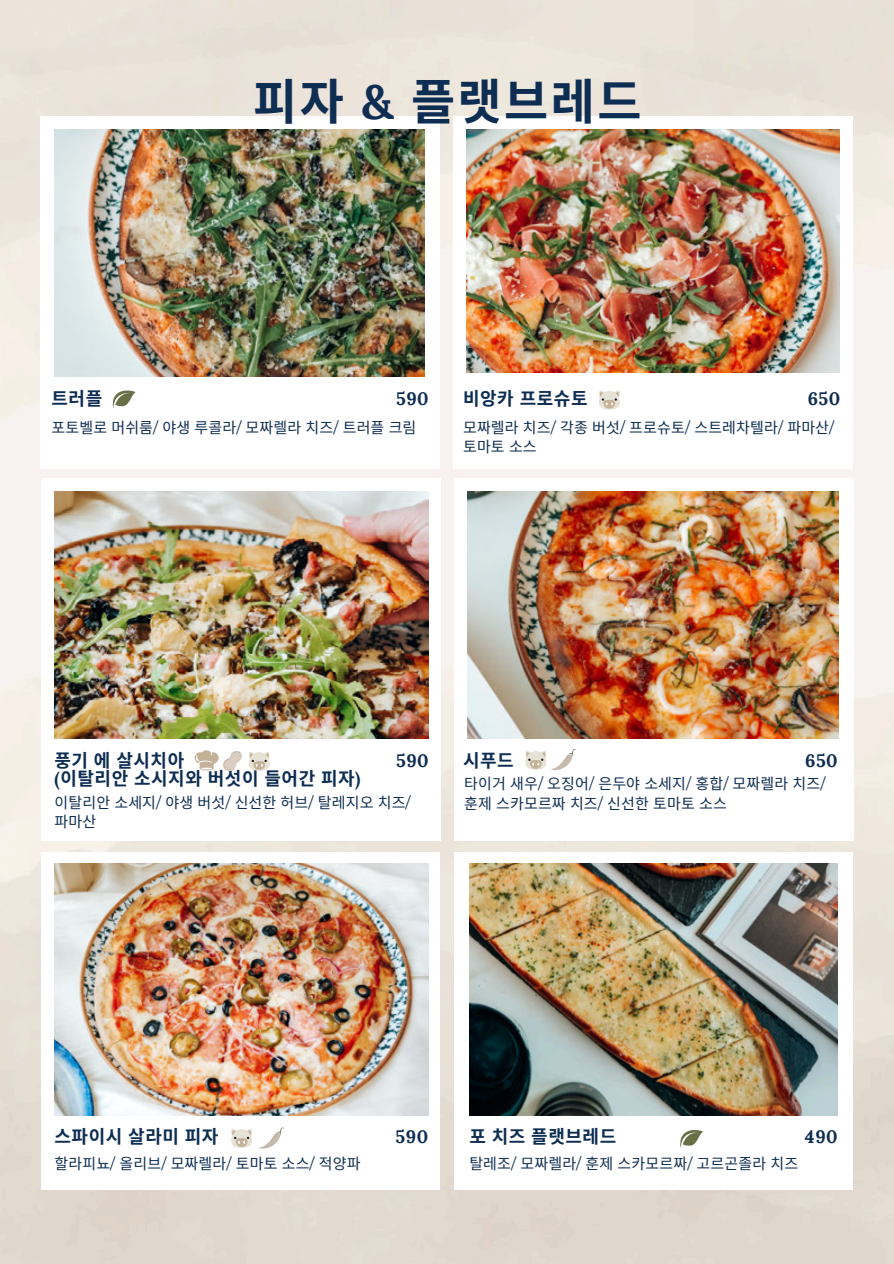
<style>
.page{position:relative;width:894px;height:1264px;background:#fff}
.page>*{position:absolute;margin:0;border:0;box-sizing:border-box;transform-origin:0 0}
.t1{font:700 48px "Noto Sans CJ Ksc";letter-spacing:.05em;color:#0e2d52}
.t2{font:700 18px/18px "Noto Sans CJ Ksc";letter-spacing:.03em;color:#0e2d52}
.t3{font:700 18px "Lora";letter-spacing:.03em;color:#0e2d52}
.t4{font:15px/19.2px "Noto Sans CJ Ksc";letter-spacing:.01em;color:#0e2d52}
.s1{font-family:"Lora"}
.s2{font-family:"Montserrat"}
</style>
<div class="page">
<svg style="left:599px;top:390px;width:21px;height:19px"></svg>
<img style="left:469px;top:863px;width:368px;height:252px">
<img style="left:54px;top:130px;width:371px;height:246px">
<svg style="left:113px;top:390px;width:22px;height:19px"></svg>
<img style="left:466px;top:130px;width:372px;height:243px">
<img style="left:467px;top:491px;width:371px;height:247px">
<img style="left:54px;top:863px;width:374px;height:252px">
<img style="left:54px;top:491px;width:374px;height:247px">
<svg style="left:194px;top:750px;width:24px;height:20px"></svg>
<svg style="left:680px;top:1130px;width:22px;height:18px"></svg>
<img style="left:224px;top:751px;width:18px;height:19px">
<svg style="left:231px;top:1127px;width:53px;height:21px"></svg>
<svg style="left:525px;top:749px;width:51px;height:21px"></svg>
<svg style="left:249px;top:751px;width:21px;height:19px"></svg>
<h2 class="t1" style="left:253px;top:63px;width:390px">피자 <span class="s1">&amp;</span> 플랫브레드</h2>
<h2 class="t2" style="left:51px;top:389px;width:52px">트러플</h2>
<p class="t3" style="left:807px;top:387px;width:34px">650</p>
<p class="t2" style="left:463px;top:389px;width:126px">비앙카 프로슈토</p>
<p class="t3" style="left:396px;top:387px;width:34px">590</p>
<p class="t4" style="left:51px;top:417px;width:366px">포토벨로 머쉬룸<span class="s2">/</span> 야생 루콜라<span class="s2">/</span> 모짜렐라 치즈<span class="s2">/</span> 트러플 크림</p>
<p class="t4" style="left:463px;top:417px;width:372px">모짜렐라 치즈<span class="s2">/</span> 각종 버섯<span class="s2">/</span> 프로슈토<span class="s2">/</span> 스트레차텔라<span class="s2">/</span> 파마산<span class="s2">/ </span>토마토 소스</p>
<p class="t2" style="left:54px;top:750px;width:307px">풍기 에 살시치아<br><span class="s1">(</span>이탈리안 소시지와 버섯이 들어간 피자<span class="s1">)</span></p>
<h2 class="t3" style="left:396px;top:748px;width:34px">590</h2>
<p class="t4" style="left:54px;top:792px;width:357px">이탈리안 소세지<span class="s2">/</span> 야생 버섯<span class="s2">/</span> 신선한 허브<span class="s2">/</span> 탈레지오 치즈<span class="s2">/ </span>파마산</p>
<h1 class="t2" style="left:463px;top:750px;width:52px">시푸드</h1>
<h2 class="t3" style="left:804px;top:748px;width:34px">650</h2>
<p class="t4" style="left:464px;top:773px;width:363px">타이거 새우<span class="s2">/</span> 오징어<span class="s2">/</span> 은두야 소세지<span class="s2">/</span> 홍합<span class="s2">/</span> 모짜렐라 치즈<span class="s2">/ </span>훈제 스카모르짜 치즈<span class="s2">/</span> 신선한 토마토 소스</p>
<h2 class="t2" style="left:54px;top:1126px;width:165px">스파이시 살라미 피자</h2>
<p class="t2" style="left:469px;top:1126px;width:148px">포 치즈 플랫브레드</p>
<p class="t3" style="left:395px;top:1124px;width:34px">590</p>
<h2 class="t3" style="left:804px;top:1124px;width:34px">490</h2>
<h2 class="t4" style="left:54px;top:1153px;width:307px">할라피뇨<span class="s2">/</span> 올리브<span class="s2">/</span> 모짜렐라<span class="s2">/</span> 토마토 소스<span class="s2">/</span> 적양파</h2>
<p class="t4" style="left:469px;top:1153px;width:330px">탈레조<span class="s2">/</span> 모짜렐라<span class="s2">/</span> 훈제 스카모르짜<span class="s2">/</span> 고르곤졸라 치즈</p>
</div>
